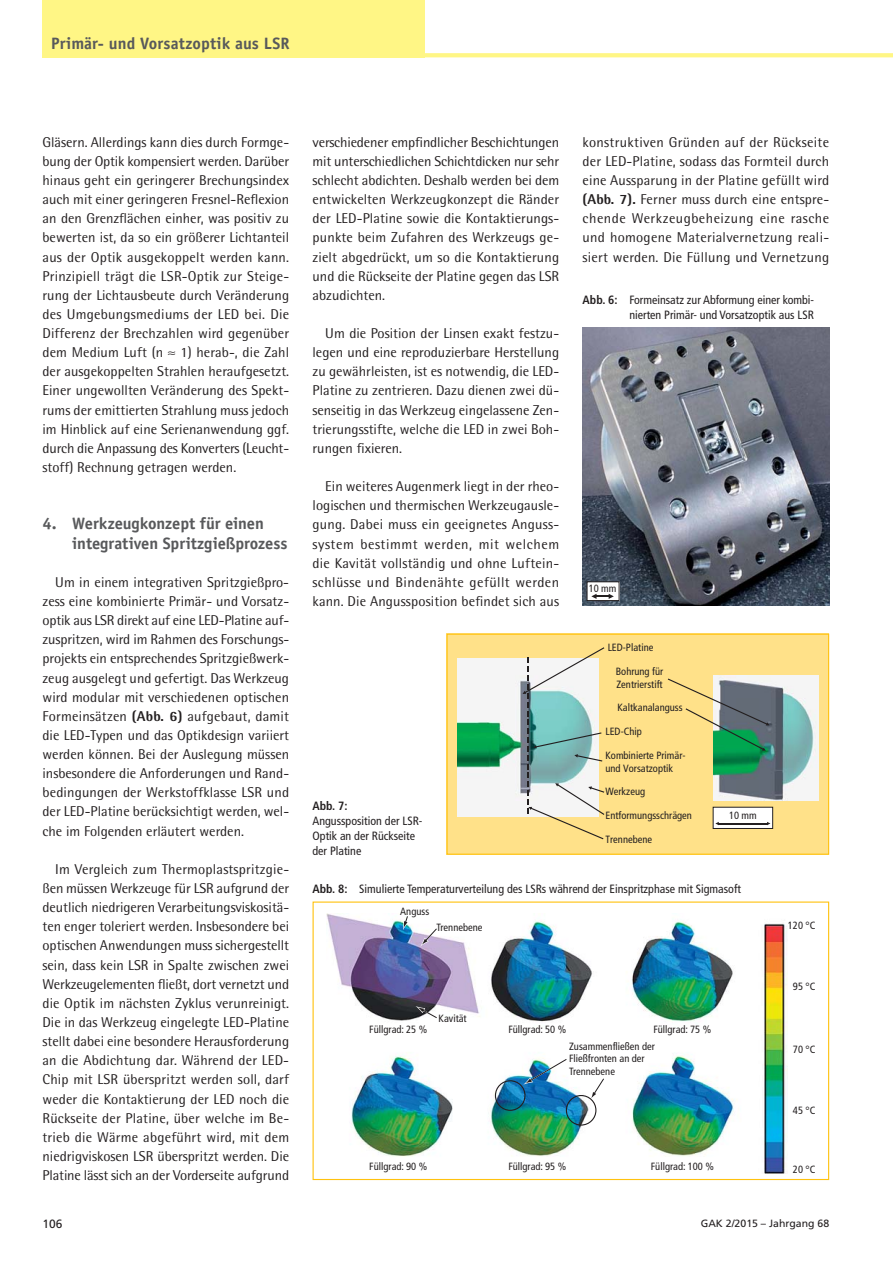
<style>
.page{position:relative;width:893px;height:1263px;background:#fff}
.page>*{position:absolute;margin:0;border:0;box-sizing:border-box;transform-origin:0 0}
.t1{font:700 16.5px/19.2px "Officina Sans";letter-spacing:-.005em;color:#58595b}
.t2{font:14.25px/19.2px "Rotis Semi Sans";color:#231f20;text-align:justify}
.t3{font:condensed 12px/15px "Frutiger";color:#231f20;text-align:right}
.t4{font:12px "Frutiger";color:#231f20}
.t5{font:condensed 10.5px/12.6px "Frutiger";color:#231f20}
.t6{font:10.5px "Frutiger";color:#231f20}
.s1{font-weight:800}
.s2{font-weight:700}
</style>
<div class="page">
<div style="left:43px;top:0;width:382px;height:57px;background:#fff685"></div>
<svg style="left:425px;top:53px;width:468px;height:4px;background:#fff689"></svg>
<img style="left:583px;top:327px;width:246px;height:279px">
<div style="left:587px;top:582px;width:32px;height:18px;background:#fff"></div>
<div style="left:587px;top:582px;width:32px;height:19px;border:1px solid #231f20"></div>
<svg style="left:591px;top:594px;width:23px;height:5px"></svg>
<div style="left:446px;top:634px;width:383px;height:221px;background:#ffe189"></div>
<div style="left:457px;top:658px;width:142px;height:159px;background:#f5f5f5"></div>
<img style="left:713px;top:676px;width:105px;height:124px">
<img style="left:457px;top:681px;width:65px;height:113px">
<svg style="left:668px;top:678px;width:101px;height:73px"></svg>
<svg style="left:522px;top:647px;width:82px;height:192px"></svg>
<div style="left:713px;top:807px;width:60px;height:21px;background:#fff"></div>
<div style="left:713px;top:807px;width:60px;height:22px;border:1px solid #231f20"></div>
<hr style="left:718px;top:823px;width:50px;height:1px;background:#231f20">
<div style="left:446px;top:634px;width:383px;height:221px;border:1px solid #ffc20e"></div>
<img style="left:326px;top:914px;width:462px;height:259px">
<svg style="left:415px;top:1006px;width:23px;height:13px"></svg>
<svg style="left:420px;top:927px;width:18px;height:19px"></svg>
<svg style="left:523px;top:1058px;width:45px;height:27px"></svg>
<svg style="left:590px;top:1077px;width:15px;height:23px"></svg>
<svg style="left:403px;top:915px;width:6px;height:15px"></svg>
<div style="left:495px;top:1080px;width:30px;height:31px;border:1px solid #231f20;border-radius:50%"></div>
<div style="left:566px;top:1095px;width:30px;height:30px;border:1px solid #231f20;border-radius:50%"></div>
<div style="left:313px;top:901px;width:516px;height:279px;border:1px solid #ffc20e"></div>
<p class="t1" style="left:51px;top:35px;width:240px">Primär- und Vorsatzoptik aus LSR</p>
<p class="t2" style="left:43px;top:134px;width:248px">Gläsern. Allerdings kann dies durch Formge&shy;bung der Optik kompensiert werden. Darüber hinaus geht ein geringerer Brechungsindex auch mit einer geringeren Fresnel-Reflexion an den Grenzflächen einher, was positiv zu bewerten ist, da so ein größerer Lichtanteil aus der Optik ausgekoppelt werden kann.<br>Prinzipiell trägt die LSR-Optik zur Steige&shy;rung der Lichtausbeute durch Veränderung des Umgebungsmediums der LED bei. Die Differenz der Brechzahlen wird gegenüber dem Medium Luft (n ≈ 1) herab-, die Zahl der ausgekoppelten Strahlen heraufgesetzt.<br>Einer ungewollten Veränderung des Spekt&shy;rums der emittierten Strahlung muss jedoch im Hinblick auf eine Serienanwendung ggf. durch die Anpassung des Konverters (Leucht&shy;stoff) Rechnung getragen werden.</p>
<p class="t1" style="left:72px;top:516px;width:217px;text-indent:-30px">4. Werkzeugkonzept für einen integrativen Spritzgießprozess</p>
<p class="t2" style="left:43px;top:574px;width:248px;text-indent:13px">Um in einem integrativen Spritzgießpro&shy;zess eine kombinierte Primär- und Vorsatz&shy;optik aus LSR direkt auf eine LED-Platine auf&shy;zuspritzen, wird im Rahmen des Forschungs&shy;projekts ein entsprechendes Spritzgießwerk&shy;zeug ausgelegt und gefertigt. Das Werkzeug wird modular mit verschiedenen optischen Formeinsätzen <span class="s1">(Abb. 6)</span> aufgebaut, damit die LED-Typen und das Optikdesign variiert werden können. Bei der Auslegung müssen insbesondere die Anforderungen und Rand&shy;bedingungen der Werkstoffklasse LSR und der LED-Platine berücksichtigt werden, wel&shy;che im Folgenden erläutert werden.</p>
<p class="t2" style="left:43px;top:861px;width:248px;text-indent:13px">Im Vergleich zum Thermoplastspritzgie&shy;ßen müssen Werkzeuge für LSR aufgrund der deutlich niedrigeren Verarbeitungsviskositä&shy;ten enger toleriert werden. Insbesondere bei optischen Anwendungen muss sichergestellt sein, dass kein LSR in Spalte zwischen zwei Werkzeugelementen fließt, dort vernetzt und die Optik im nächsten Zyklus verunreinigt.<br>Die in das Werkzeug eingelegte LED-Platine stellt dabei eine besondere Herausforderung an die Abdichtung dar. Während der LED-Chip mit LSR überspritzt werden soll, darf weder die Kontaktierung der LED noch die Rückseite der Platine, über welche im Be&shy;trieb die Wärme abgeführt wird, mit dem niedrigviskosen LSR überspritzt werden. Die Platine lässt sich an der Vorderseite aufgrund</p>
<p class="t2" style="left:313px;top:134px;width:248px">verschiedener empfindlicher Beschichtungen mit unterschiedlichen Schichtdicken nur sehr schlecht abdichten. Deshalb werden bei dem entwickelten Werkzeugkonzept die Ränder der LED-Platine sowie die Kontaktierungs&shy;punkte beim Zufahren des Werkzeugs ge&shy;zielt abgedrückt, um so die Kontaktierung und die Rückseite der Platine gegen das LSR abzudichten.</p>
<p class="t2" style="left:313px;top:325px;width:248px;text-indent:13px">Um die Position der Linsen exakt festzu&shy;legen und eine reproduzierbare Herstellung zu gewährleisten, ist es notwendig, die LED-Platine zu zentrieren. Dazu dienen zwei dü&shy;senseitig in das Werkzeug eingelassene Zen&shy;trierungsstifte, welche die LED in zwei Boh&shy;rungen fixieren.</p>
<p class="t2" style="left:313px;top:478px;width:248px;text-indent:13px">Ein weiteres Augenmerk liegt in der rheo&shy;logischen und thermischen Werkzeugausle&shy;gung. Dabei muss ein geeignetes Anguss&shy;system bestimmt werden, mit welchem die Kavität vollständig und ohne Luftein&shy;schlüsse und Bindenähte gefüllt werden kann. Die Angussposition befindet sich aus</p>
<p class="t2" style="left:583px;top:134px;width:248px">konstruktiven Gründen auf der Rückseite der LED-Platine, sodass das Formteil durch eine Aussparung in der Platine gefüllt wird <span class="s1">(Abb. 7).</span> Ferner muss durch eine entspre&shy;chende Werkzeugbeheizung eine rasche und homogene Materialvernetzung reali&shy;siert werden. Die Füllung und Vernetzung</p>
<p class="t3" style="left:583px;top:293px;width:233px"><span class="s2">Abb. 6:</span> Formeinsatz zur Abformung einer kombi&shy;nierten Primär- und Vorsatzoptik aus LSR</p>
<p class="t5" style="left:589px;top:582px;width:29px">10 mm</p>
<p class="t5" style="left:608px;top:642px;width:47px">LED-Platine</p>
<p class="t5" style="left:616px;top:666px;width:49px">Bohrung für<br>Zentrierstift</p>
<p class="t5" style="left:617px;top:702px;width:67px">Kaltkanalanguss</p>
<p class="t5" style="left:605px;top:726px;width:38px">LED-Chip</p>
<p class="t5" style="left:605px;top:750px;width:82px">Kombinierte Primär&shy;und Vorsatzoptik</p>
<p class="t5" style="left:605px;top:786px;width:41px">Werkzeug</p>
<p class="t5" style="left:605px;top:810px;width:88px">Entformungsschrägen</p>
<p class="t5" style="left:605px;top:834px;width:48px">Trennebene</p>
<p class="t3" style="left:313px;top:799px;width:111px;text-align:left"><span class="s2">Abb. 7:<br></span>Angussposition der LSR-<br>Optik an der Rückseite der Platine</p>
<p class="t3" style="left:313px;top:882px;width:430px"><span class="s2">Abb. 8:</span> Simulierte Temperaturverteilung des LSRs während der Einspritzphase mit Sigmasoft</p>
<p class="t5" style="left:729px;top:810px;width:29px">10 mm</p>
<p class="t5" style="left:400px;top:906px;width:30px">Anguss</p>
<p class="t5" style="left:437px;top:922px;width:47px">Trennebene</p>
<p class="t5" style="left:439px;top:1012px;width:30px">Kavität</p>
<p class="t5" style="left:369px;top:1024px;width:60px">Füllgrad: 25 %</p>
<p class="t5" style="left:508px;top:1024px;width:60px">Füllgrad: 50 %</p>
<p class="t5" style="left:653px;top:1024px;width:60px">Füllgrad: 75 %</p>
<p class="t5" style="left:569px;top:1041px;width:87px">Zusammenfließen der<br>Fließfronten an der<br>Trennebene</p>
<p class="t5" style="left:369px;top:1161px;width:60px">Füllgrad: 90 %</p>
<p class="t5" style="left:508px;top:1161px;width:60px">Füllgrad: 95 %</p>
<p class="t5" style="left:651px;top:1161px;width:65px">Füllgrad: 100 %</p>
<p class="t5" style="left:788px;top:920px;width:29px">120 °C</p>
<p class="t5" style="left:793px;top:981px;width:24px">95 °C</p>
<p class="t5" style="left:793px;top:1044px;width:24px">70 °C</p>
<p class="t5" style="left:793px;top:1104px;width:24px">45 °C</p>
<p class="t5" style="left:793px;top:1164px;width:24px">20 °C</p>
<p class="t4" style="left:43px;top:1219px;width:22px">106</p>
<p class="t6" style="left:701px;top:1218px;width:130px">GAK 2/2015 – Jahrgang 68</p>
</div>
